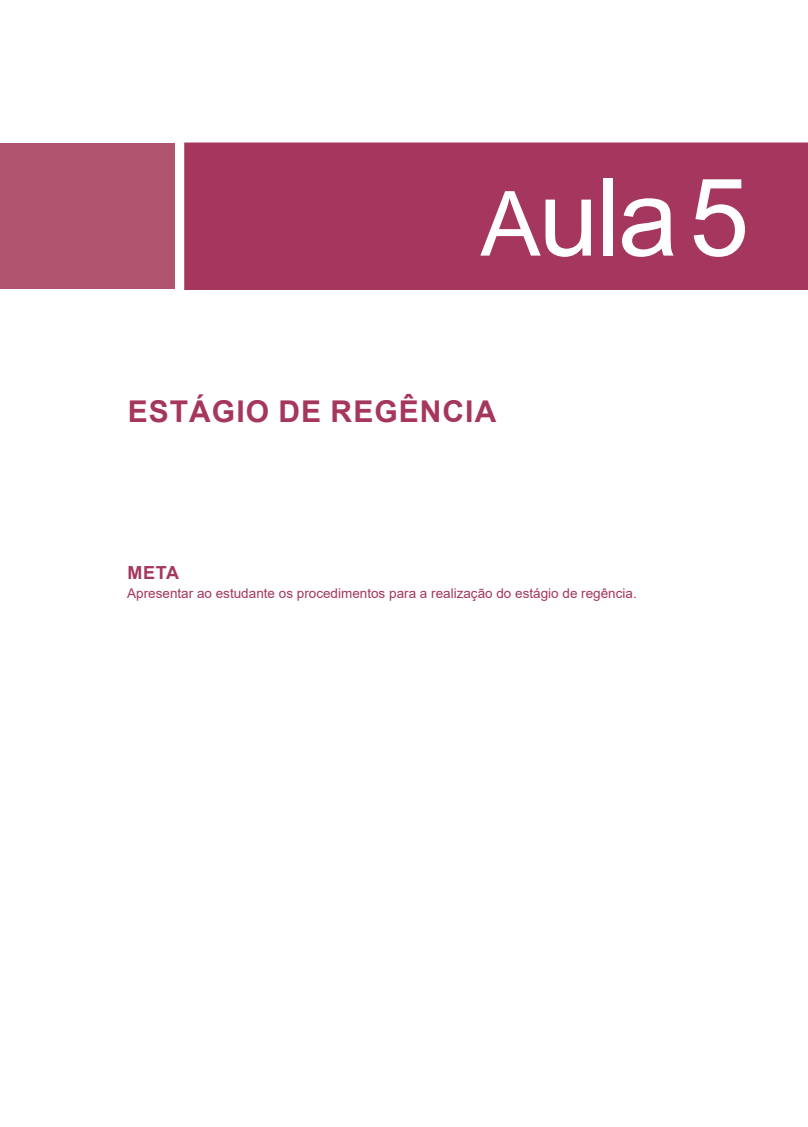
<style>
.page{position:relative;width:808px;height:1127px;background:#fff}
.page>*{position:absolute;margin:0;border:0;box-sizing:border-box;transform-origin:0 0}
.t1{font:108px "Arial";color:#fff}
.A_-_Titulo{font:700 30px "Arial";letter-spacing:.035em;color:#a5365d}
.A_-_Titulo__de_metas{font:700 18px "Arial";color:#a5365d}
.A_-_Meta_Objetivos_R{font:13.5px "Arial";color:#a5365d}
.s1{font-size:90px}
</style>
<div class="page">
<div style="left:185px;top:143px;width:622px;height:146px;background:#a5365d"></div>
<div style="left:184px;top:142px;width:624px;height:148px;border:2px solid #a5365d"></div>
<div style="left:0;top:143px;width:174px;height:146px;background:#af546c"></div>
<p class="t1" style="left:480px;top:143px;width:270px"><span class="s1">A</span>ula5</p>
<p class="A_-_Titulo" style="left:128px;top:390px;width:370px">ESTÁGIO DE REGÊNCIA</p>
<p class="A_-_Titulo__de_metas" style="left:128px;top:559px;width:53px">META</p>
<p class="A_-_Meta_Objetivos_R" style="left:127px;top:584px;width:511px">Apresentar ao estudante os procedimentos para a realização do estágio de regência.</p>
</div>
